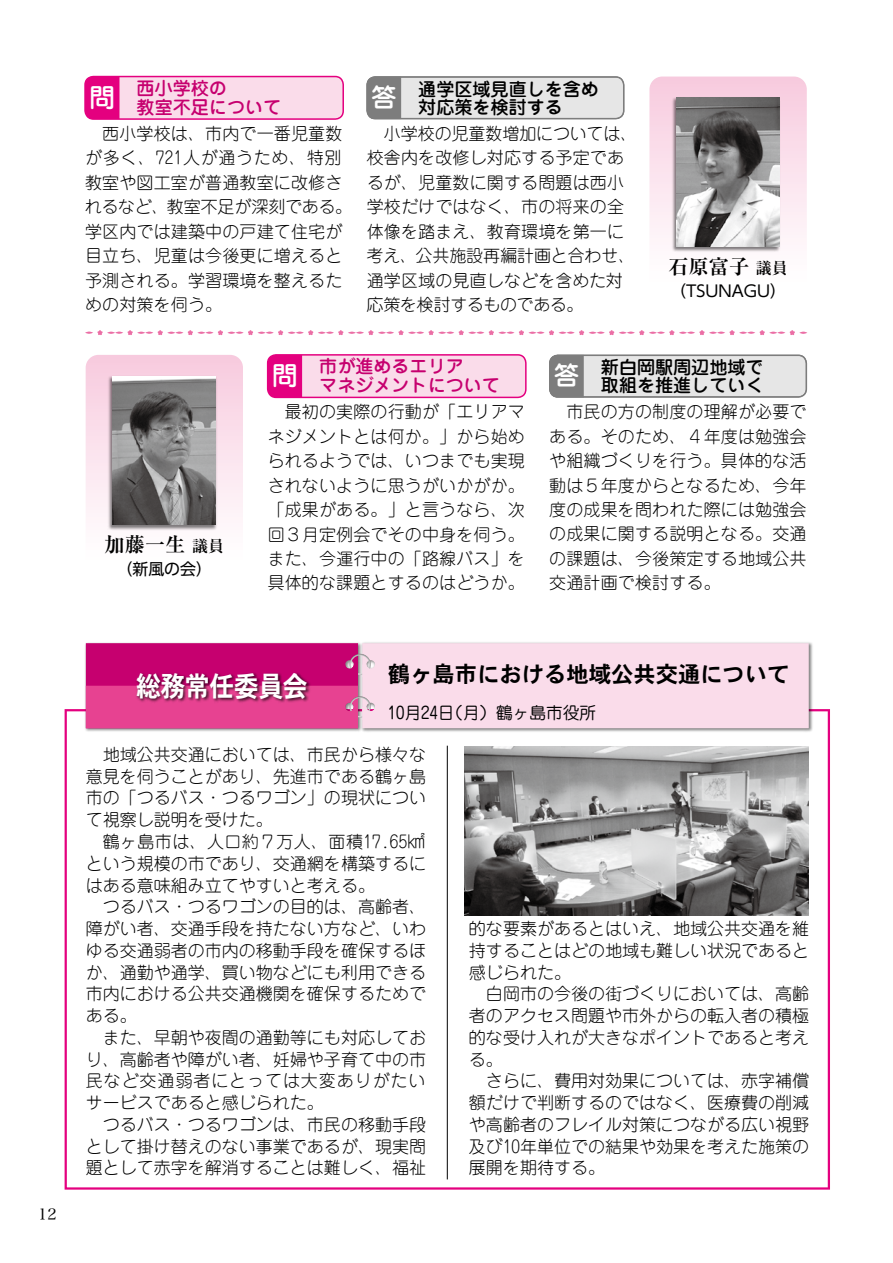
<style>
.page{position:relative;width:893px;height:1263px;background:#fff}
.page>*{position:absolute;margin:0;border:0;box-sizing:border-box;transform-origin:0 0}
.t1{font:27.75px "DFHS Gothic W7 MP RKSJ H";letter-spacing:-.02em;color:#fff;scale:.9 1}
.t2{font:500 25.5px "Jun 34 Pro";color:#fff}
.t3{font:22.35px "DFHS Gothic W7 MP RKSJ H";color:#000}
.t4{font:700 20.25px "Ryumin Pr 6";color:#000}
.t5{font:500 18px/18.3px "Jun 34 Pro";color:#000}
.t6{font:500 18px/18.3px "Jun 34 Pro";color:#c6006f}
.t7{font:300 16.95px/21.8px "Jun 101 Pro";color:#000}
.t8{font:16.65px "Jun 201 Pro";color:#000}
.t9{font:15.9px "UD Shin Go Pro";color:#000}
.t10{font:15.45px "Hira Min Pro W3";color:#000}
.s1{font-size:25.5px;color:#fff}
.s2{font-size:15.9px}
</style>
<div class="page">
<svg style="left:85px;top:330px;width:722px;height:5px"></svg>
<div style="left:85px;top:77px;width:258px;height:42px;background:#fadcea;border-radius:8px"></div>
<div style="left:84px;top:76px;width:260px;height:44px;border:2px solid #e4007f;border-radius:8px"></div>
<svg style="left:85px;top:77px;width:34px;height:42px"></svg>
<div style="left:367px;top:77px;width:257px;height:42px;background:#e6e6e6;border-radius:8px"></div>
<div style="left:366px;top:76px;width:258px;height:43px;border:2px solid #7d7d7d;border-radius:8px"></div>
<div style="left:367px;top:77px;width:257px;height:42px;border:1px solid #7d7d7d;border-radius:8px"></div>
<svg style="left:367px;top:77px;width:34px;height:42px"></svg>
<svg style="left:649px;top:77px;width:158px;height:161px;background:#f9dbe9"></svg>
<div style="left:268px;top:355px;width:258px;height:42px;background:#fadcea;border-radius:8px"></div>
<div style="left:267px;top:354px;width:260px;height:44px;border:2px solid #e4007f;border-radius:8px"></div>
<svg style="left:268px;top:355px;width:34px;height:42px"></svg>
<div style="left:550px;top:355px;width:256px;height:42px;background:#e6e6e6;border-radius:8px"></div>
<div style="left:549px;top:355px;width:258px;height:43px;border:2px solid #7d7d7d;border-radius:8px"></div>
<div style="left:549px;top:355px;width:258px;height:42px;border:1px solid #7d7d7d;border-radius:8px"></div>
<svg style="left:549px;top:355px;width:35px;height:42px"></svg>
<svg style="left:86px;top:355px;width:157px;height:162px;background:#f9dbe8"></svg>
<svg style="left:65px;top:709px;width:765px;height:480px"></svg>
<img style="left:83px;top:642px;width:277px;height:92px">
<img style="left:360px;top:642px;width:454px;height:92px">
<svg style="left:86px;top:643px;width:723px;height:85px;background:#e694be"></svg>
<img style="left:670px;top:96px;width:112px;height:156px">
<img style="left:676px;top:98px;width:104px;height:149px">
<img style="left:107px;top:374px;width:111px;height:157px">
<img style="left:113px;top:376px;width:103px;height:149px">
<p class="t10" style="left:38px;top:1201px;width:20px">12</p>
<h2 class="t2" style="left:90px;top:77px;width:27px">問</h2>
<p class="t6" style="left:137px;top:77px;width:146px">西小学校の<br>教室不足について</p>
<p class="t5" style="left:418px;top:78px;width:182px;text-indent:-47px"><span class="s1">答</span> 通学区域見直しを含め対応策を検討する</p>
<p class="t7" style="left:85px;top:119px;width:269px;line-height:24.5px">　西小学校は、市内で一番児童数が多く、721人が通うため、特別教室や図工室が普通教室に改修されるなど、教室不足が深刻である。学区内では建築中の戸建て住宅が目立ち、児童は今後更に増えると予測される。学習環境を整えるための対策を伺う。</p>
<p class="t7" style="left:367px;top:119px;width:272px;line-height:24.5px;text-indent:17px">小学校の児童数増加については、校舎内を改修し対応する予定であるが、児童数に関する問題は西小学校だけではなく、市の将来の全体像を踏まえ、教育環境を第一に考え、公共施設再編計画と合わせ、通学区域の見直しなどを含めた対応策を検討するものである。</p>
<p class="t4" style="left:668px;top:250px;width:121px">石原富子<span class="s2">議員</span></p>
<p class="t9" style="left:670px;top:278px;width:117px">（TSUNAGU）</p>
<p class="t4" style="left:105px;top:528px;width:121px">加藤一生<span class="s2">議員</span></p>
<p class="t9" style="left:116px;top:556px;width:97px">（新風の会）</p>
<h2 class="t2" style="left:272px;top:355px;width:27px">問</h2>
<p class="t6" style="left:319px;top:356px;width:182px">市が進めるエリア<br>マネジメントについて</p>
<p class="t5" style="left:554px;top:356px;width:211px;text-align:right"><span class="s1">答</span> 新白岡駅周辺地域で取組を推進していく</p>
<p class="t7" style="left:268px;top:398px;width:259px;line-height:24.5px;text-align:justify">　最初の実際の行動が「エリアマネジメントとは何か。」から始められるようでは、いつまでも実現されないように思うがいかがか。「成果がある。」と言うなら、次回３月定例会でその中身を伺う。また、今運行中の「路線バス」を具体的な課題とするのはどうか。</p>
<p class="t7" style="left:549px;top:398px;width:259px;line-height:24.5px;text-align:justify">　市民の方の制度の理解が必要である。そのため、４年度は勉強会や組織づくりを行う。具体的な活動は５年度からとなるため、今年度の成果を問われた際には勉強会の成果に関する説明となる。交通の課題は、今後策定する地域公共交通計画で検討する。</p>
<h1 class="t1" style="left:136px;top:672px;width:192px">総務常任委員会</h1>
<h3 class="t3" style="left:388px;top:663px;width:403px">鶴ヶ島市における地域公共交通について</h3>
<p class="t8" style="left:388px;top:699px;width:210px">10月24日（月）鶴ヶ島市役所</p>
<p class="t7" style="left:86px;top:742px;width:342px;text-align:justify">　地域公共交通においては、市民から様々な意見を伺うことがあり、先進市である鶴ヶ島市の「つるバス・つるワゴン」の現状について視察し説明を受けた。</p>
<p class="t7" style="left:86px;top:829px;width:342px;text-indent:17px">鶴ヶ島市は、人口約７万人、面積17.65㎢という規模の市であり、交通網を構築するにはある意味組み立てやすいと考える。<br>　つるバス・つるワゴンの目的は、高齢者、障がい者、交通手段を持たない方など、いわゆる交通弱者の市内の移動手段を確保するほか、通勤や通学、買い物などにも利用できる市内における公共交通機関を確保するためである。<br>　また、早朝や夜間の通勤等にも対応しており、高齢者や障がい者、妊婦や子育て中の市民など交通弱者にとっては大変ありがたいサービスであると感じられた。<br>　つるバス・つるワゴンは、市民の移動手段として掛け替えのない事業であるが、現実問題として赤字を解消することは難しく、福祉</p>
<p class="t7" style="left:469px;top:916px;width:342px">的な要素があるとはいえ、地域公共交通を維持することはどの地域も難しい状況であると感じられた。<br>　白岡市の今後の街づくりにおいては、高齢者のアクセス問題や市外からの転入者の積極的な受け入れが大きなポイントであると考える。<br>　さらに、費用対効果については、赤字補償額だけで判断するのではなく、医療費の削減や高齢者のフレイル対策につながる広い視野及び10年単位での結果や効果を考えた施策の展開を期待する。</p>
</div>
